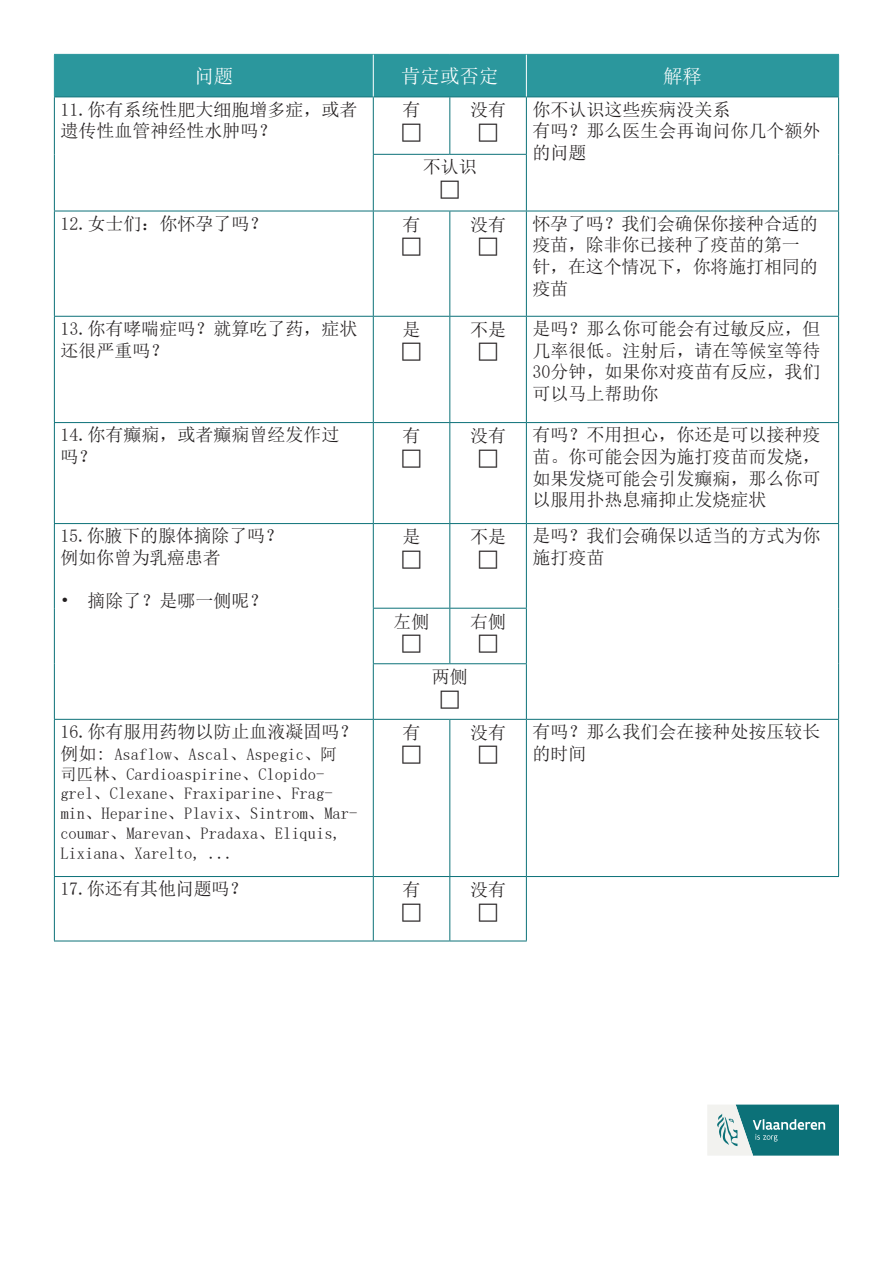
<style>
.page{position:relative;width:893px;height:1263px;background:#fff}
.page>*{position:absolute;margin:0;border:0;box-sizing:border-box;transform-origin:0 0}
.t1{font:19.5px "Sim Sun";color:#fff}
.t2{font:18px/21.6px "Sim Sun";color:#231f20}
.t3{font:16.5px/19.8px "Sim Sun";color:#231f20}
.s1{font-size:18px}
</style>
<div class="page">
<div style="left:55px;top:55px;width:783px;height:42px;background:#2b979d"></div>
<hr style="left:373px;top:97px;width:77px;height:1px;background:#0c7178">
<hr style="left:373px;top:97px;width:1px;height:57px;background:#0c7178">
<hr style="left:450px;top:97px;width:76px;height:1px;background:#0c7178">
<hr style="left:449px;top:97px;width:1px;height:57px;background:#0c7178">
<hr style="left:526px;top:97px;width:1px;height:57px;background:#0c7178">
<hr style="left:373px;top:154px;width:77px;height:1px;background:#0c7178">
<hr style="left:450px;top:154px;width:77px;height:1px;background:#0c7178">
<hr style="left:373px;top:211px;width:77px;height:1px;background:#0c7178">
<hr style="left:373px;top:211px;width:1px;height:105px;background:#0c7178">
<hr style="left:450px;top:211px;width:76px;height:1px;background:#0c7178">
<hr style="left:449px;top:211px;width:1px;height:105px;background:#0c7178">
<hr style="left:526px;top:211px;width:1px;height:105px;background:#0c7178">
<hr style="left:373px;top:316px;width:77px;height:1px;background:#0c7178">
<hr style="left:373px;top:317px;width:1px;height:105px;background:#0c7178">
<hr style="left:450px;top:316px;width:76px;height:1px;background:#0c7178">
<hr style="left:449px;top:317px;width:1px;height:105px;background:#0c7178">
<hr style="left:526px;top:317px;width:1px;height:105px;background:#0c7178">
<hr style="left:373px;top:422px;width:77px;height:1px;background:#0c7178">
<hr style="left:373px;top:423px;width:1px;height:100px;background:#0c7178">
<hr style="left:450px;top:422px;width:76px;height:1px;background:#0c7178">
<hr style="left:449px;top:423px;width:1px;height:100px;background:#0c7178">
<hr style="left:526px;top:423px;width:1px;height:100px;background:#0c7178">
<hr style="left:373px;top:523px;width:77px;height:1px;background:#0c7178">
<hr style="left:373px;top:524px;width:1px;height:84px;background:#0c7178">
<hr style="left:450px;top:523px;width:76px;height:1px;background:#0c7178">
<hr style="left:449px;top:524px;width:1px;height:84px;background:#0c7178">
<hr style="left:526px;top:524px;width:1px;height:84px;background:#0c7178">
<hr style="left:373px;top:608px;width:77px;height:1px;background:#0c7178">
<hr style="left:450px;top:608px;width:77px;height:1px;background:#0c7178">
<hr style="left:373px;top:719px;width:77px;height:1px;background:#0c7178">
<hr style="left:373px;top:720px;width:1px;height:156px;background:#0c7178">
<hr style="left:450px;top:719px;width:76px;height:1px;background:#0c7178">
<hr style="left:449px;top:720px;width:1px;height:156px;background:#0c7178">
<hr style="left:526px;top:720px;width:1px;height:156px;background:#0c7178">
<hr style="left:373px;top:876px;width:77px;height:1px;background:#0c7178">
<hr style="left:373px;top:877px;width:1px;height:64px;background:#0c7178">
<hr style="left:450px;top:876px;width:76px;height:1px;background:#0c7178">
<hr style="left:449px;top:877px;width:1px;height:64px;background:#0c7178">
<hr style="left:526px;top:877px;width:1px;height:64px;background:#0c7178">
<hr style="left:373px;top:941px;width:77px;height:1px;background:#0c7178">
<hr style="left:450px;top:941px;width:77px;height:1px;background:#0c7178">
<hr style="left:54px;top:211px;width:1px;height:105px;background:#0c7178">
<hr style="left:838px;top:211px;width:1px;height:105px;background:#0c7178">
<hr style="left:54px;top:316px;width:319px;height:1px;background:#0c7178">
<hr style="left:54px;top:317px;width:1px;height:105px;background:#0c7178">
<hr style="left:526px;top:316px;width:313px;height:1px;background:#0c7178">
<hr style="left:838px;top:317px;width:1px;height:105px;background:#0c7178">
<hr style="left:54px;top:422px;width:319px;height:1px;background:#0c7178">
<hr style="left:54px;top:423px;width:1px;height:100px;background:#0c7178">
<hr style="left:526px;top:422px;width:313px;height:1px;background:#0c7178">
<hr style="left:838px;top:423px;width:1px;height:100px;background:#0c7178">
<hr style="left:54px;top:524px;width:1px;height:84px;background:#0c7178">
<hr style="left:838px;top:524px;width:1px;height:84px;background:#0c7178">
<hr style="left:54px;top:608px;width:1px;height:56px;background:#0c7178">
<hr style="left:838px;top:608px;width:1px;height:56px;background:#0c7178">
<hr style="left:54px;top:664px;width:1px;height:55px;background:#0c7178">
<hr style="left:373px;top:664px;width:1px;height:55px;background:#0c7178">
<hr style="left:526px;top:664px;width:1px;height:55px;background:#0c7178">
<hr style="left:838px;top:664px;width:1px;height:55px;background:#0c7178">
<hr style="left:54px;top:720px;width:1px;height:156px;background:#0c7178">
<hr style="left:838px;top:720px;width:1px;height:156px;background:#0c7178">
<hr style="left:54px;top:877px;width:1px;height:64px;background:#0c7178">
<hr style="left:54px;top:97px;width:319px;height:1px;background:#0c7178">
<hr style="left:54px;top:97px;width:1px;height:57px;background:#0c7178">
<hr style="left:54px;top:154px;width:1px;height:57px;background:#0c7178">
<hr style="left:54px;top:523px;width:319px;height:1px;background:#0c7178">
<hr style="left:54px;top:719px;width:319px;height:1px;background:#0c7178">
<hr style="left:54px;top:876px;width:319px;height:1px;background:#0c7178">
<hr style="left:54px;top:941px;width:319px;height:1px;background:#0c7178">
<hr style="left:373px;top:608px;width:1px;height:55px;background:#0c7178">
<hr style="left:449px;top:608px;width:1px;height:55px;background:#0c7178">
<hr style="left:526px;top:97px;width:313px;height:1px;background:#0c7178">
<hr style="left:838px;top:97px;width:1px;height:57px;background:#0c7178">
<hr style="left:838px;top:154px;width:1px;height:57px;background:#0c7178">
<hr style="left:526px;top:523px;width:313px;height:1px;background:#0c7178">
<hr style="left:526px;top:608px;width:1px;height:55px;background:#0c7178">
<hr style="left:526px;top:719px;width:313px;height:1px;background:#0c7178">
<hr style="left:526px;top:876px;width:313px;height:1px;background:#0c7178">
<hr style="left:373px;top:155px;width:1px;height:56px;background:#0c7178">
<hr style="left:526px;top:155px;width:1px;height:56px;background:#0c7178">
<hr style="left:373px;top:663px;width:77px;height:1px;background:#0c7178">
<hr style="left:450px;top:663px;width:77px;height:1px;background:#0c7178">
<hr style="left:54px;top:211px;width:319px;height:1px;background:#0c7178">
<hr style="left:526px;top:211px;width:313px;height:1px;background:#0c7178">
<hr style="left:54px;top:54px;width:319px;height:1px;background:#2b979d">
<hr style="left:54px;top:55px;width:1px;height:42px;background:#2b979d">
<hr style="left:373px;top:54px;width:77px;height:1px;background:#2b979d">
<hr style="left:450px;top:54px;width:76px;height:1px;background:#2b979d">
<hr style="left:526px;top:54px;width:313px;height:1px;background:#2b979d">
<hr style="left:838px;top:55px;width:1px;height:42px;background:#2b979d">
<hr style="left:373px;top:55px;width:1px;height:42px;background:#fff">
<hr style="left:526px;top:55px;width:1px;height:42px;background:#fff">
<svg style="left:707px;top:1104px;width:132px;height:51px"></svg>
<p class="t1" style="left:194px;top:66px;width:40px">问题</p>
<p class="t1" style="left:401px;top:66px;width:99px">肯定或否定</p>
<p class="t1" style="left:663px;top:66px;width:40px">解释</p>
<p class="t2" style="left:60px;top:99px;width:298px">11.你有系统性肥大细胞增多症，或者遗传性血管神经性水肿吗？</p>
<p class="t2" style="left:403px;top:99px;width:19px">有</p>
<p class="t2" style="left:470px;top:99px;width:37px">没有</p>
<p class="t2" style="left:532px;top:99px;width:289px">你不认识这些疾病没关系<br>有吗？那么医生会再询问你几个额外的问题</p>
<p class="t2" style="left:423px;top:156px;width:55px">不认识</p>
<p class="t2" style="left:60px;top:213px;width:209px">12.女士们：你怀孕了吗？</p>
<p class="t2" style="left:403px;top:213px;width:19px">有</p>
<p class="t2" style="left:470px;top:213px;width:37px">没有</p>
<p class="t2" style="left:532px;top:213px;width:287px">怀孕了吗？我们会确保你接种合适的疫苗，除非你已接种了疫苗的第一针，在这个情况下，你将施打相同的疫苗</p>
<p class="t2" style="left:60px;top:318px;width:298px">13.你有哮喘症吗？就算吃了药，症状还很严重吗？</p>
<p class="t2" style="left:403px;top:318px;width:19px">是</p>
<p class="t2" style="left:470px;top:318px;width:37px">不是</p>
<p class="t2" style="left:532px;top:318px;width:289px;text-align:justify">是吗？那么你可能会有过敏反应，但几率很低。注射后，请在等候室等待30分钟，如果你对疫苗有反应，我们可以马上帮助你</p>
<p class="t2" style="left:60px;top:424px;width:280px">14.你有癫痫，或者癫痫曾经发作过吗？</p>
<p class="t2" style="left:403px;top:425px;width:19px">有</p>
<p class="t2" style="left:470px;top:425px;width:37px">没有</p>
<p class="t2" style="left:532px;top:424px;width:289px;text-align:justify">有吗？不用担心，你还是可以接种疫苗。你可能会因为施打疫苗而发烧，如果发烧可能会引发癫痫，那么你可以服用扑热息痛抑止发烧症状</p>
<p class="t2" style="left:60px;top:525px;width:224px">15.你腋下的腺体摘除了吗？例如你曾为乳癌患者</p>
<p class="t2" style="left:60px;top:590px;width:208px">• 摘除了？是哪一侧呢？</p>
<p class="t2" style="left:403px;top:526px;width:19px">是</p>
<p class="t2" style="left:470px;top:526px;width:37px">不是</p>
<p class="t2" style="left:532px;top:525px;width:290px">是吗？我们会确保以适当的方式为你施打疫苗</p>
<p class="t2" style="left:60px;top:721px;width:299px">16.你有服用药物以防止血液凝固吗？</p>
<p class="t3" style="left:60px;top:744px;width:299px"><span class="s1">例如:</span> Asaflow、Ascal、Aspegic、阿司匹林、Cardioaspirine、Clopido&shy;grel、Clexane、Fraxiparine、Frag&shy;min、Heparine、Plavix、Sintrom、Mar&shy;coumar、Marevan、Pradaxa、Eliquis,<br>Lixiana、Xarelto, ...</p>
<p class="t2" style="left:394px;top:610px;width:37px">左侧</p>
<p class="t2" style="left:470px;top:610px;width:37px">右侧</p>
<p class="t2" style="left:432px;top:666px;width:37px">两侧</p>
<p class="t2" style="left:403px;top:721px;width:19px">有</p>
<p class="t2" style="left:470px;top:721px;width:37px">没有</p>
<p class="t2" style="left:532px;top:721px;width:289px">有吗？那么我们会在接种处按压较长的时间</p>
<p class="t2" style="left:60px;top:878px;width:189px">17.你还有其他问题吗？</p>
<p class="t2" style="left:403px;top:879px;width:19px">有</p>
<p class="t2" style="left:470px;top:879px;width:37px">没有</p>
</div>
